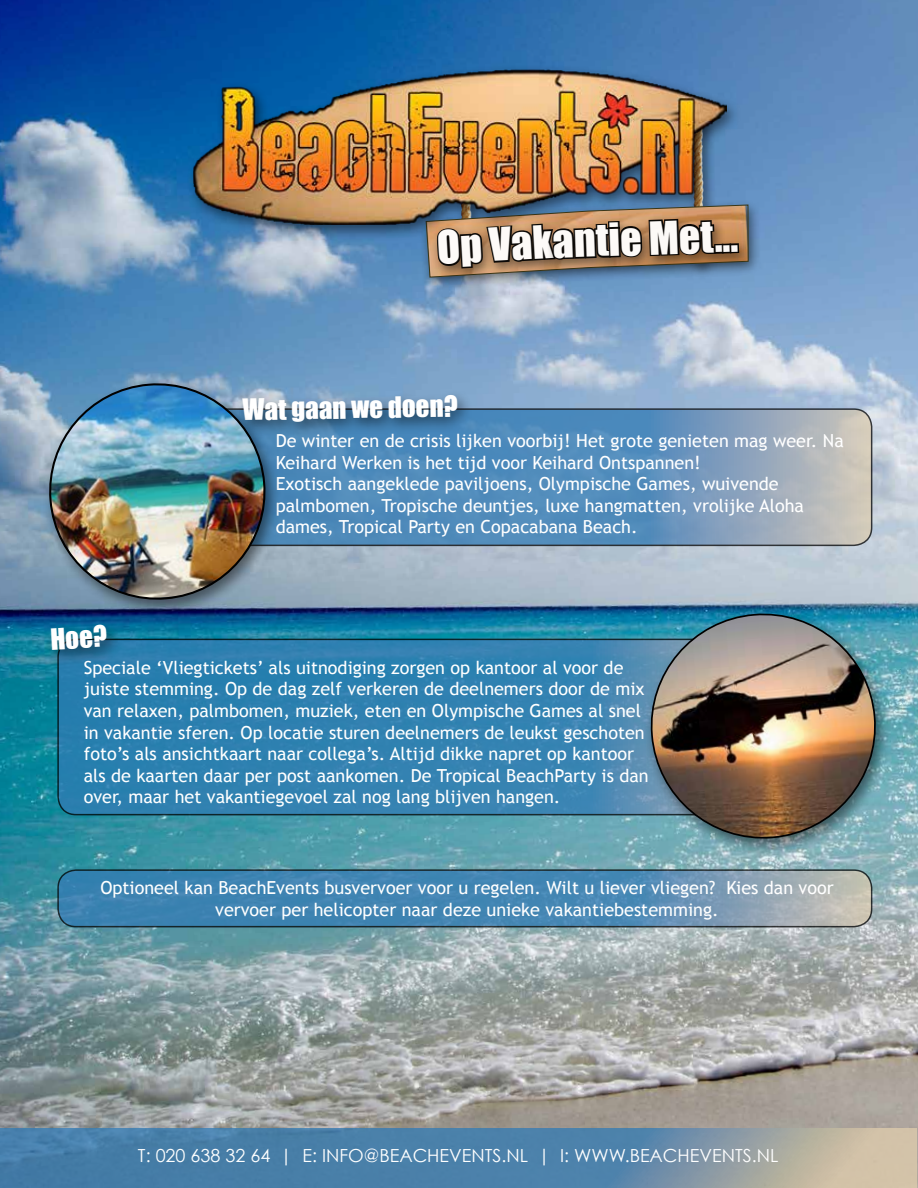
<style>
.page{position:relative;width:918px;height:1188px;background:#fff}
.page>*{position:absolute;margin:0;border:0;box-sizing:border-box;transform-origin:0 0}
.t1{font:42px "Impact";color:#fff}
.t2{font:27px "Impact";color:#fff}
.t3{font:18px/21.6px "Trebuchet MS";color:#fff}
.t4{font:18px "Century Gothic";color:#fff}
</style>
<div class="page">
<img style="left:0;top:0;width:918px;height:1188px">
<svg style="left:0;top:1129px;width:916px;height:59px"></svg>
<svg style="left:86px;top:409px;width:786px;height:136px"></svg>
<div style="left:85px;top:408px;width:787px;height:138px;border:2px solid #000;border-radius:18px"></div>
<svg style="left:58px;top:639px;width:745px;height:176px"></svg>
<div style="left:57px;top:639px;width:746px;height:176px;border:2px solid #000;border-radius:18px"></div>
<svg style="left:58px;top:870px;width:814px;height:57px"></svg>
<div style="left:57px;top:869px;width:815px;height:58px;border:2px solid #000;border-radius:18px"></div>
<div style="left:236px;top:390px;width:237px;height:49px;background:#000;opacity:.5"></div>
<div style="left:44px;top:620px;width:78px;height:47px;background:#000;opacity:.5"></div>
<div style="left:42px;top:378px;width:239px;height:239px;background:#000;opacity:.5"></div>
<img style="left:46px;top:380px;width:223px;height:223px">
<div style="left:644px;top:608px;width:248px;height:248px;background:#000;opacity:.5"></div>
<img style="left:647px;top:610px;width:233px;height:232px">
<div style="left:419px;top:199px;width:342px;height:93px;background:#000;opacity:.5"></div>
<svg style="left:425px;top:175px;width:324px;height:132px"></svg>
<div style="left:714px;top:244px;width:10px;height:10px;border:3px solid #000"></div>
<div style="left:722px;top:244px;width:9px;height:10px;border:3px solid #000"></div>
<div style="left:730px;top:243px;width:9px;height:10px;border:3px solid #000"></div>
<div style="left:186px;top:64px;width:556px;height:178px;background:#000;opacity:.5"></div>
<img style="left:193px;top:69px;width:533px;height:155px">
<h1 class="t1" style="left:436px;top:215px;width:117px;rotate:-3deg">Op Vak</h1>
<h1 class="t1" style="left:552px;top:209px;width:187px;rotate:-2deg">antie Met...</h1>
<h2 class="t2" style="left:242px;top:389px;width:217px;rotate:-1deg">Wat gaan we doen?</h2>
<h2 class="t2" style="left:49px;top:618px;width:58px;rotate:-3deg">Hoe?</h2>
<p class="t3" style="left:276px;top:430px;width:570px">De winter en de crisis lijken voorbij! Het grote genieten mag weer. Na Keihard Werken is het tijd voor Keihard Ontspannen!<br>Exotisch aangeklede paviljoens, Olympische Games, wuivende palmbomen, Tropische deuntjes, luxe hangmatten, vrolijke Aloha dames, Tropical Party en Copacabana Beach.</p>
<p class="t3" style="left:84px;top:657px;width:566px">Speciale ‘Vliegtickets’ als uitnodiging zorgen op kantoor al voor de juiste stemming. Op de dag zelf verkeren de deelnemers door de mix van relaxen, palmbomen, muziek, eten en Olympische Games al snel in vakantie sferen. Op locatie sturen deelnemers de leukst geschoten foto’s als ansichtkaart naar collega’s. Altijd dikke napret op kantoor als de kaarten daar per post aankomen. De Tropical BeachParty is dan over, maar het vakantiegevoel zal nog lang blijven hangen.</p>
<p class="t3" style="left:100px;top:877px;width:735px;text-align:center">Optioneel kan BeachEvents busvervoer voor u regelen. Wilt u liever vliegen? Kies dan voor vervoer per helicopter naar deze unieke vakantiebestemming.</p>
<p class="t4" style="left:138px;top:1145px;width:642px">T: 020 638 32 64 | E: INFO@BEACHEVENTS.NL | I: WWW.BEACHEVENTS.NL</p>
</div>
